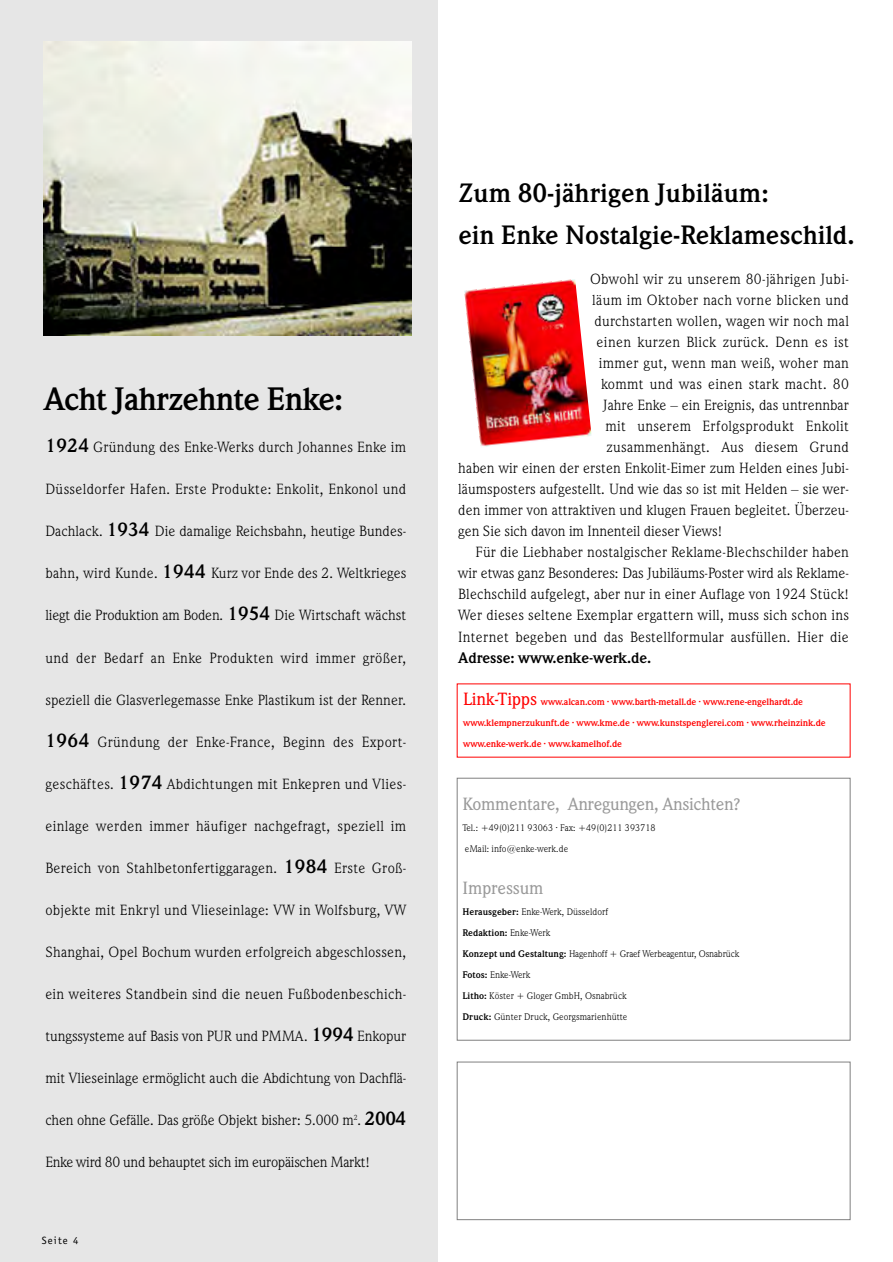
<style>
.page{position:relative;width:893px;height:1262px;background:#fff}
.page>*{position:absolute;margin:0;border:0;box-sizing:border-box;transform-origin:0 0}
.t1{font:700 33px "Weidemann IT Cby BT";letter-spacing:-.025em;color:#000}
.t2{font:700 27px/42px "Weidemann IT Cby BT";letter-spacing:-.005em;color:#000}
.t3{font:500 18px "Weidemann IT Cby BT";letter-spacing:-.02em;color:#9a9a9a}
.t4{font:15px "Weidemann IT Cby BT";letter-spacing:.015em;color:#000}
.t5{font:15px "Weidemann IT Cby BT";letter-spacing:-.005em;color:#000}
.t6{font:15px "Weidemann IT Cby BT";letter-spacing:-.015em;color:#000}
.t7{font:15px "Weidemann IT Cby BT";letter-spacing:-.02em;color:#000}
.t8{font:700 15px "Weidemann";letter-spacing:-.005em;color:#000}
.t9{font:10.65px "Officina Sans";letter-spacing:.11em;color:#000}
.t10{font:9.75px/21px "Weidemann IT Cby BT";color:#000}
.t11{font:700 9.75px/21px "Weidemann IT Cby BT";letter-spacing:-.015em;color:#f00}
.s1{font-weight:700;font-size:19.5px}
.s2{font-weight:500;font-size:18px}
.s3{font-weight:700}
</style>
<div class="page">
<div style="left:0;top:0;width:437px;height:1261px;background:#e6e6e6"></div>
<div style="left:456px;top:1061px;width:394px;height:159px;border:1px solid #808080"></div>
<div style="left:456px;top:778px;width:394px;height:262px;border:1px solid #808080"></div>
<img style="left:44px;top:42px;width:367px;height:293px">
<img style="left:464px;top:279px;width:127px;height:168px">
<h1 class="t1" style="left:44px;top:387px;width:301px">Acht Jahrzehnte Enke:</h1>
<p class="t4" style="left:45px;top:442px;width:362px"><span class="s1">1924</span> Gründung des Enke-Werks durch Johannes Enke im</p>
<p class="t4" style="left:45px;top:484px;width:362px">Düsseldorfer Hafen. Erste Produkte: Enkolit, Enkonol und</p>
<p class="t4" style="left:45px;top:526px;width:362px">Dachlack. <span class="s1">1934</span> Die damalige Reichsbahn, heutige Bundes-</p>
<p class="t4" style="left:45px;top:568px;width:362px">bahn, wird Kunde. <span class="s1">1944</span> Kurz vor Ende des 2. Weltkrieges</p>
<p class="t6" style="left:45px;top:610px;width:362px">liegt die Produktion am Boden. <span class="s1">1954</span> Die Wirtschaft wächst</p>
<p class="t4" style="left:45px;top:652px;width:362px">und der Bedarf an Enke Produkten wird immer größer,</p>
<p class="t4" style="left:45px;top:694px;width:362px">speziell die Glasverlegemasse Enke Plastikum ist der Renner.</p>
<p class="t4" style="left:45px;top:736px;width:362px"><span class="s1">1964</span> Gründung der Enke-France, Beginn des Export-</p>
<p class="t4" style="left:45px;top:778px;width:362px">geschäftes. <span class="s1">1974</span> Abdichtungen mit Enkepren und Vlies-</p>
<p class="t4" style="left:45px;top:820px;width:362px">einlage werden immer häufiger nachgefragt, speziell im</p>
<p class="t4" style="left:45px;top:862px;width:362px">Bereich von Stahlbetonfertiggaragen. <span class="s1">1984</span> Erste Groß-</p>
<p class="t4" style="left:45px;top:904px;width:362px">objekte mit Enkryl und Vlieseinlage: VW in Wolfsburg, VW</p>
<p class="t4" style="left:45px;top:946px;width:362px">Shanghai, Opel Bochum wurden erfolgreich abgeschlossen,</p>
<p class="t4" style="left:45px;top:988px;width:362px">ein weiteres Standbein sind die neuen Fußbodenbeschich-</p>
<p class="t5" style="left:45px;top:1030px;width:362px">tungssysteme auf Basis von PUR und PMMA. <span class="s1">1994</span> Enkopur</p>
<p class="t5" style="left:45px;top:1072px;width:362px">mit Vlieseinlage ermöglicht auch die Abdichtung von Dachflä-</p>
<p class="t6" style="left:45px;top:1114px;width:362px">chen ohne Gefälle. Das größe Objekt bisher: 5.000 m<sup>2</sup>. <span class="s1">2004</span></p>
<p class="t7" style="left:45px;top:1156px;width:326px">Enke wird 80 und behauptet sich im europäischen Markt!</p>
<p class="t9" style="left:42px;top:1236px;width:38px">Seite 4</p>
<h2 class="t2" style="left:458px;top:173px;width:397px">Zum 80-jährigen Jubiläum:<br>ein Enke Nostalgie-Reklameschild.</h2>
<p class="t4" style="left:589px;top:274px;width:260px">Obwohl wir zu unserem 80-jährigen Jubi-</p>
<p class="t4" style="left:592px;top:295px;width:258px">läum im Oktober nach vorne blicken und</p>
<p class="t4" style="left:594px;top:316px;width:256px">durchstarten wollen, wagen wir noch mal</p>
<p class="t4" style="left:596px;top:337px;width:254px">einen kurzen Blick zurück. Denn es ist</p>
<p class="t4" style="left:598px;top:358px;width:251px">immer gut, wenn man weiß, woher man</p>
<p class="t4" style="left:600px;top:379px;width:249px">kommt und was einen stark macht. 80</p>
<p class="t4" style="left:603px;top:400px;width:247px">Jahre Enke – ein Ereignis, das untrennbar</p>
<p class="t4" style="left:605px;top:421px;width:245px">mit unserem Erfolgsprodukt Enkolit</p>
<p class="t4" style="left:606px;top:442px;width:244px">zusammenhängt. Aus diesem Grund</p>
<p class="t4" style="left:458px;top:463px;width:392px">haben wir einen der ersten Enkolit-Eimer zum Helden eines Jubi-</p>
<p class="t4" style="left:458px;top:484px;width:392px">läumsposters aufgestellt. Und wie das so ist mit Helden – sie wer-</p>
<p class="t4" style="left:458px;top:505px;width:392px">den immer von attraktiven und klugen Frauen begleitet. Überzeu-</p>
<p class="t5" style="left:458px;top:526px;width:265px">gen Sie sich davon im Innenteil dieser Views!</p>
<p class="t4" style="left:475px;top:547px;width:375px">Für die Liebhaber nostalgischer Reklame-Blechschilder haben</p>
<p class="t5" style="left:458px;top:568px;width:392px">wir etwas ganz Besonderes: Das Jubiläums-Poster wird als Reklame-</p>
<p class="t4" style="left:458px;top:589px;width:392px">Blechschild aufgelegt, aber nur in einer Auflage von 1924 Stück!</p>
<p class="t4" style="left:458px;top:610px;width:392px">Wer dieses seltene Exemplar ergattern will, muss sich schon ins</p>
<p class="t4" style="left:458px;top:631px;width:392px">Internet begeben und das Bestellformular ausfüllen. Hier die</p>
<p class="t8" style="left:458px;top:652px;width:194px">Adresse: www.enke-werk.de.</p>
<p class="t11" style="left:463px;top:691px;width:364px"><span class="s2">Link-Tipps</span> www.alcan.com · www.barth-metall.de · www.rene-engelhardt.de www.klempnerzukunft.de · www.kme.de · www.kunstspenglerei.com · www.rheinzink.de www.enke-werk.de · www.kamelhof.de</p>
<p class="t3" style="left:462px;top:796px;width:279px">Kommentare, Anregungen, Ansichten?</p>
<p class="t10" style="left:462px;top:817px;width:194px">Tel.: +49(0)211 93063 · Fax: +49(0)211 393718 eMail: info@enke-werk.de</p>
<p class="t3" style="left:462px;top:880px;width:82px">Impressum</p>
<p class="t10" style="left:462px;top:901px;width:278px"><span class="s3">Herausgeber:</span> Enke-Werk, Düsseldorf<br><span class="s3">Redaktion:</span> Enke-Werk<br><span class="s3">Konzept und Gestaltung:</span> Hagenhoff + Graef Werbeagentur, Osnabrück <span class="s3">Fotos:</span> Enke-Werk<br><span class="s3">Litho:</span> Köster + Gloger GmbH, Osnabrück<br><span class="s3">Druck:</span> Günter Druck, Georgsmarienhütte</p>
</div>
